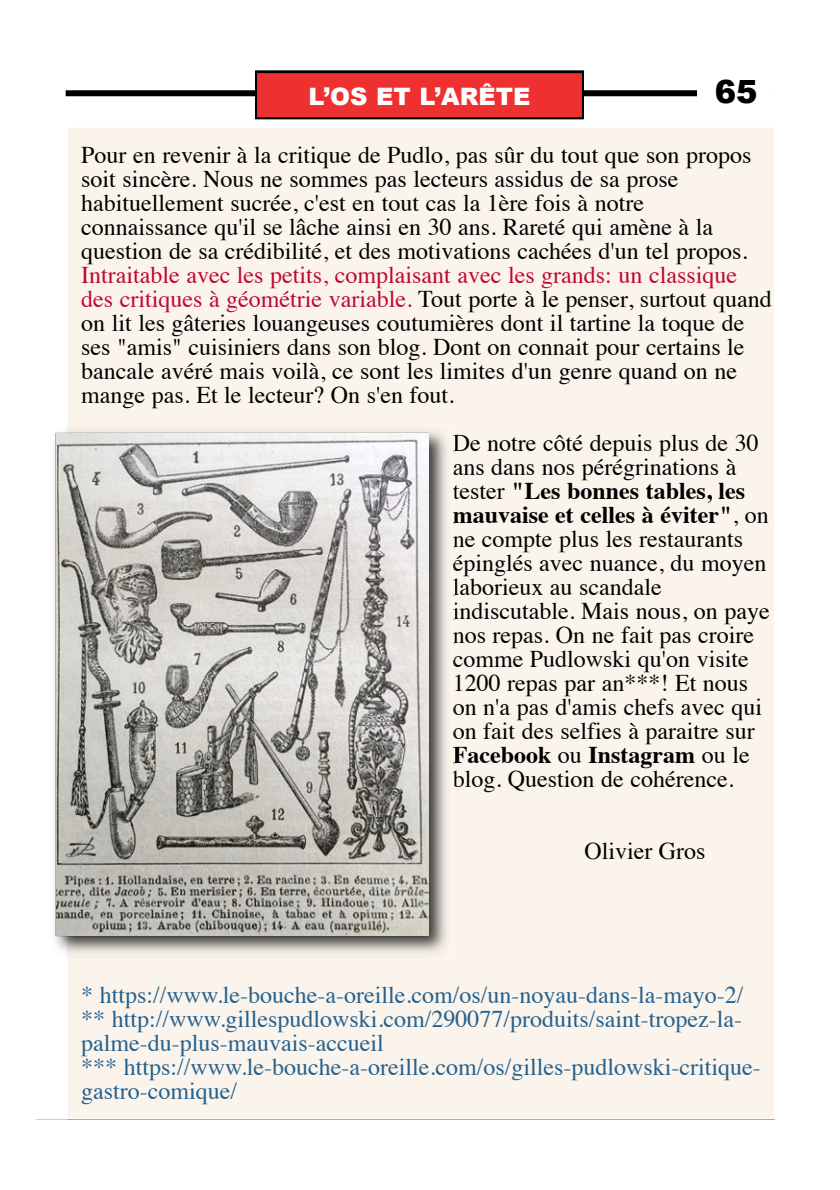
<style>
.page{position:relative;width:840px;height:1190px;background:#fff}
.page>*{position:absolute;margin:0;border:0;box-sizing:border-box;transform-origin:0 0}
.t1{font:900 32px "Arial";color:#000}
.t2{font:24px/24px "Times";color:#000}
.t3{font:24px/24px "Times";color:#24618e}
.t4{font:900 24px "Arial";color:#fff}
.s1{color:#c00730}
.s2{font-weight:700}
</style>
<div class="page">
<div style="left:66px;top:90px;width:708px;height:6px;background:#000"></div>
<div style="left:258px;top:74px;width:323px;height:42px;background:#ee3130"></div>
<img style="left:698px;top:90px;width:76px;height:6px">
<img style="left:54px;top:424px;width:401px;height:538px">
<svg style="left:453px;top:435px;width:2px;height:16px"></svg>
<svg style="left:453px;top:487px;width:2px;height:12px"></svg>
<svg style="left:453px;top:512px;width:2px;height:11px"></svg>
<svg style="left:453px;top:537px;width:2px;height:10px"></svg>
<svg style="left:453px;top:562px;width:2px;height:8px"></svg>
<svg style="left:453px;top:579px;width:2px;height:16px"></svg>
<svg style="left:453px;top:603px;width:2px;height:16px"></svg>
<svg style="left:453px;top:633px;width:2px;height:10px"></svg>
<svg style="left:453px;top:658px;width:2px;height:8px"></svg>
<svg style="left:453px;top:706px;width:2px;height:8px"></svg>
<svg style="left:453px;top:730px;width:2px;height:8px"></svg>
<svg style="left:453px;top:747px;width:2px;height:16px"></svg>
<svg style="left:453px;top:771px;width:2px;height:16px"></svg>
<img style="left:57px;top:434px;width:371px;height:501px">
<div style="left:255px;top:71px;width:329px;height:48px;border:2px solid #000"></div>
<p class="t4" style="left:309px;top:79px;width:223px">L’OS ET L’ARÊTE</p>
<h1 class="t1" style="left:715px;top:68px;width:44px">65</h1>
<p class="t2" style="left:81px;top:141px;width:672px">Pour en revenir à la critique de Pudlo, pas sûr du tout que son propos soit sincère. Nous ne sommes pas lecteurs assidus de sa prose habituellement sucrée, c'est en tout cas la 1ère fois à notre connaissance qu'il se lâche ainsi en 30 ans. Rareté qui amène à la question de sa crédibilité, et des motivations cachées d'un tel propos.</p>
<p class="t2" style="left:81px;top:261px;width:692px"><span class="s1">Intraitable avec les petits, complaisant avec les grands: un classique des critiques à géométrie variable.</span> Tout porte à le penser, surtout quand on lit les gâteries louangeuses coutumières dont il tartine la toque de ses "amis" cuisiniers dans son blog. Dont on connait pour certains le bancale avéré mais voilà, ce sont les limites d'un genre quand on ne mange pas. Et le lecteur? On s'en fout.</p>
<p class="t2" style="left:453px;top:429px;width:319px">De notre côté depuis plus de 30 ans dans nos pérégrinations à tester <span class="s2">"Les bonnes tables, les mauvaise et celles à éviter"</span>, on ne compte plus les restaurants épinglés avec nuance, du moyen laborieux au scandale indiscutable. Mais nous, on paye nos repas. On ne fait pas croire comme Pudlowski qu'on visite<br>1200 repas par an***! Et nous on n'a pas d'amis chefs avec qui on fait des selfies à paraitre sur<br><span class="s2">Facebook</span> ou <span class="s2">Instagram</span> ou le blog. Question de cohérence.</p>
<p class="t2" style="left:584px;top:837px;width:123px">Olivier Gros</p>
<p class="t3" style="left:81px;top:981px;width:681px">* https://www.le-bouche-a-oreille.com/os/un-noyau-dans-la-mayo-2/ ** http://www.gillespudlowski.com/290077/produits/saint-tropez-la&shy;palme-du-plus-mauvais-accueil<br>*** https://www.le-bouche-a-oreille.com/os/gilles-pudlowski-critique&shy;gastro-comique/</p>
</div>
